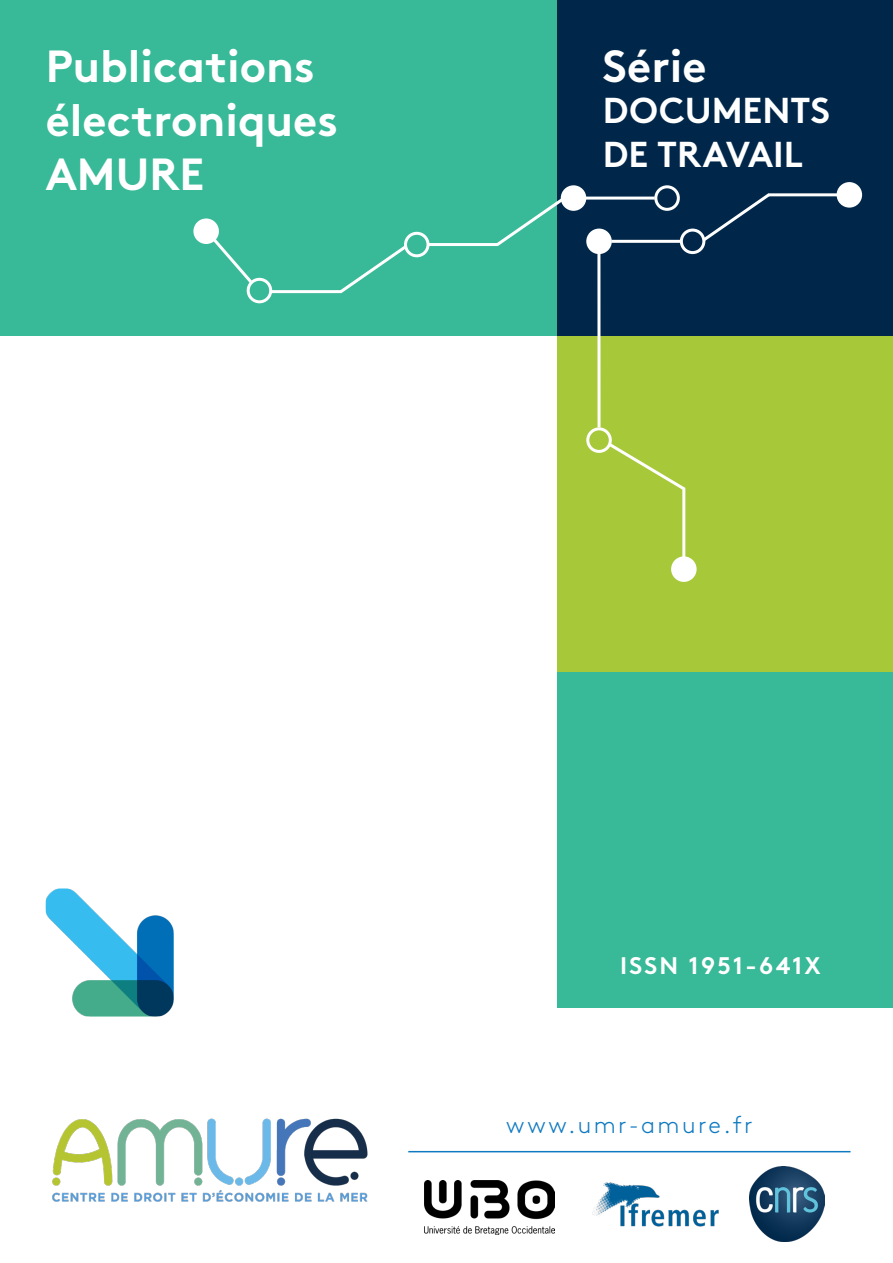
<style>
.page{position:relative;width:893px;height:1263px;background:#fff}
.page>*{position:absolute;margin:0;border:0;box-sizing:border-box;transform-origin:0 0}
.t1{font:700 45px/54px "Brown Std";color:#fff}
.t2{font:700 36px/43.2px "Brown Std";color:#fff}
.t3{font:300 24px "Brown Std";letter-spacing:.1em;color:#107ac0}
.t4{font:700 24px "Brown Std";letter-spacing:.1em;color:#fff}
</style>
<div class="page">
<div style="left:0;top:0;width:557px;height:336px;background:#38b998"></div>
<div style="left:557px;top:0;width:336px;height:336px;background:#00274a"></div>
<div style="left:557px;top:336px;width:336px;height:336px;background:#a6c839"></div>
<div style="left:557px;top:672px;width:336px;height:336px;background:#38b998"></div>
<img style="left:46px;top:888px;width:128px;height:128px">
<img style="left:592px;top:1182px;width:127px;height:45px">
<img style="left:749px;top:1166px;width:76px;height:75px">
<img style="left:52px;top:1118px;width:316px;height:84px">
<img style="left:425px;top:1181px;width:130px;height:53px">
<hr style="left:408px;top:1151px;width:442px;height:1px;background:#107ac0">
<hr style="left:597px;top:252px;width:3px;height:175px;background:#fff">
<div style="left:586px;top:427px;width:26px;height:26px;border:3px solid #fff;border-radius:50%"></div>
<div style="left:838px;top:184px;width:23px;height:22px;background:#fff;border-radius:50%"></div>
<div style="left:837px;top:182px;width:25px;height:26px;border:3px solid #fff;border-radius:50%"></div>
<hr style="left:768px;top:193px;width:70px;height:3px;background:#fff">
<svg style="left:699px;top:193px;width:74px;height:51px"></svg>
<div style="left:680px;top:229px;width:25px;height:25px;border:3px solid #fff;border-radius:50%"></div>
<hr style="left:611px;top:240px;width:70px;height:3px;background:#fff">
<div style="left:588px;top:230px;width:22px;height:23px;background:#fff;border-radius:50%"></div>
<div style="left:586px;top:229px;width:26px;height:25px;border:3px solid #fff;border-radius:50%"></div>
<div style="left:673px;top:558px;width:22px;height:22px;background:#fff;border-radius:50%"></div>
<div style="left:671px;top:556px;width:26px;height:26px;border:3px solid #fff;border-radius:50%"></div>
<hr style="left:682px;top:488px;width:3px;height:70px;background:#fff">
<svg style="left:605px;top:440px;width:81px;height:53px"></svg>
<div style="left:562px;top:187px;width:23px;height:22px;background:#fff;border-radius:50%"></div>
<div style="left:561px;top:185px;width:25px;height:26px;border:3px solid #fff;border-radius:50%"></div>
<hr style="left:585px;top:197px;width:70px;height:3px;background:#fff">
<div style="left:654px;top:185px;width:26px;height:26px;border:3px solid #fff;border-radius:50%"></div>
<hr style="left:271px;top:290px;width:70px;height:3px;background:#fff">
<svg style="left:336px;top:246px;width:74px;height:48px"></svg>
<div style="left:247px;top:278px;width:25px;height:25px;border:3px solid #fff;border-radius:50%"></div>
<div style="left:195px;top:220px;width:22px;height:22px;background:#fff;border-radius:50%"></div>
<div style="left:193px;top:218px;width:26px;height:26px;border:3px solid #fff;border-radius:50%"></div>
<div style="left:404px;top:232px;width:25px;height:25px;border:3px solid #fff;border-radius:50%"></div>
<hr style="left:428px;top:243px;width:70px;height:3px;background:#fff">
<svg style="left:497px;top:195px;width:70px;height:51px"></svg>
<svg style="left:210px;top:235px;width:45px;height:51px"></svg>
<p class="t1" style="left:46px;top:39px;width:271px">Publications</p>
<p class="t1" style="left:46px;top:93px;width:294px">électroniques<br>AMURE</p>
<p class="t1" style="left:603px;top:39px;width:105px">Série</p>
<p class="t2" style="left:603px;top:89px;width:229px">DOCUMENTS<br>DE TRAVAIL</p>
<p class="t4" style="left:620px;top:951px;width:202px">ISSN 1951-641X</p>
<p class="t3" style="left:506px;top:1111px;width:248px">www.umr-amure.fr</p>
</div>
